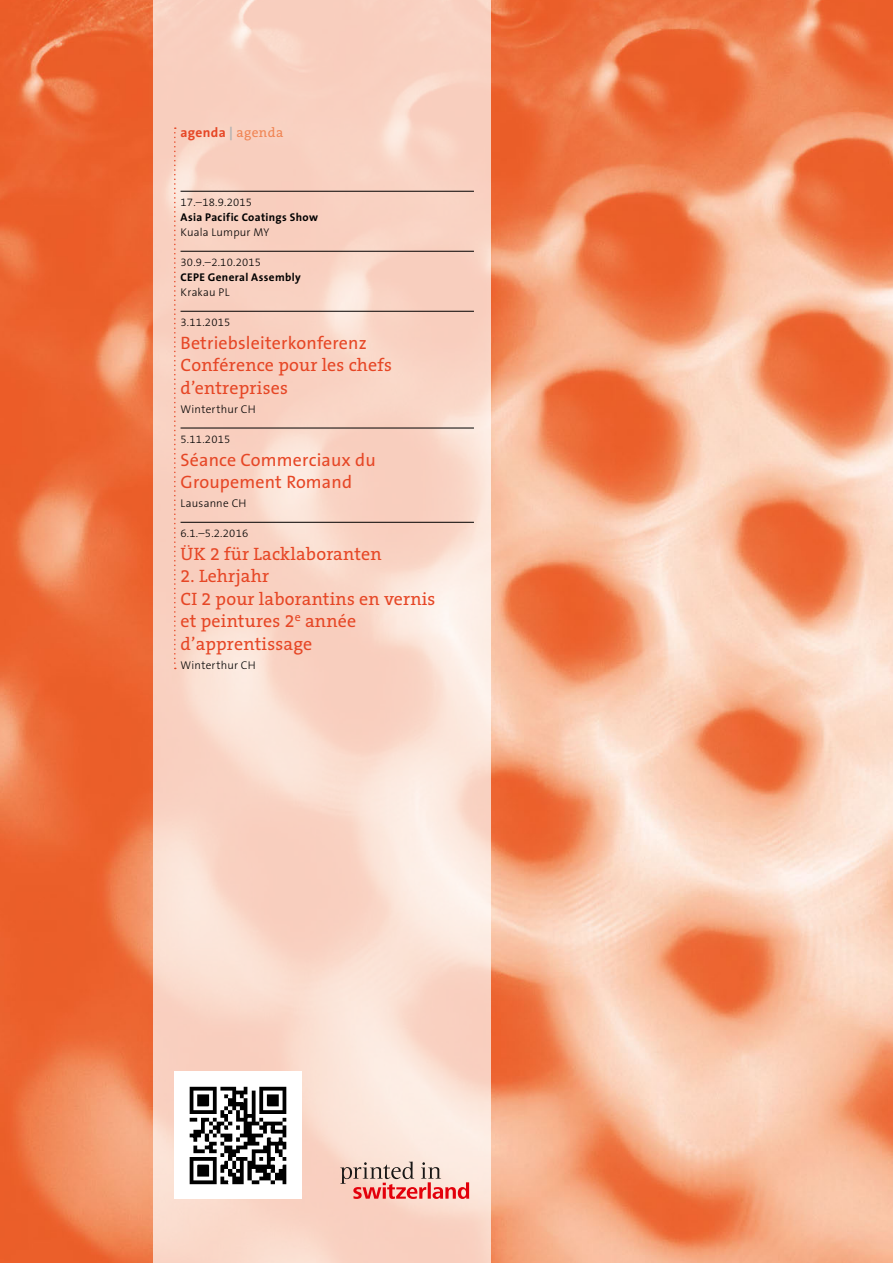
<style>
.page{position:relative;width:893px;height:1263px;background:#fff}
.page>*{position:absolute;margin:0;border:0;box-sizing:border-box;transform-origin:0 0}
.t1{font:18px/22.5px "The Serif B5 Plain";letter-spacing:.01em;color:#e64625}
.t2{font:18px/22.5px "The Sans B5 Plain";letter-spacing:.01em;color:#e64625}
.t3{font:700 13.5px "The Sans B7";letter-spacing:.02em;color:#e64625}
.t4{font:300 11.25px "The Sans B3";letter-spacing:.02em;color:#000}
.t5{font:700 11.25px "The Sans PHB";letter-spacing:.03em;color:#000}
.s1{color:#b1b2b3}
.s2{font-family:"The Serif B5 Plain";font-weight:400;color:#f08453}
</style>
<div class="page">
<img style="left:0;top:0;width:893px;height:1263px">
<svg style="left:154px;top:0;width:337px;height:1263px;fill:#f9d2c3"></svg>
<hr style="left:181px;top:191px;width:293px;height:1px;background:#000">
<hr style="left:181px;top:251px;width:293px;height:1px;background:#000">
<hr style="left:181px;top:311px;width:293px;height:1px;background:#000">
<hr style="left:181px;top:428px;width:293px;height:1px;background:#000">
<hr style="left:181px;top:522px;width:293px;height:1px;background:#000">
<svg style="left:174px;top:127px;width:2px;height:542px"></svg>
<img style="left:174px;top:1071px;width:128px;height:128px">
<svg style="left:340px;top:1161px;width:129px;height:38px"></svg>
<p class="t3" style="left:181px;top:126px;width:104px">agenda <span class="s1">|</span> <span class="s2">agenda</span></p>
<p class="t4" style="left:181px;top:197px;width:73px">17.–18.9.2015</p>
<p class="t5" style="left:181px;top:208px;width:139px">Asia Pacific Coatings Show</p>
<p class="t4" style="left:181px;top:227px;width:90px">Kuala Lumpur MY</p>
<p class="t4" style="left:181px;top:257px;width:82px">30.9.–2.10.2015</p>
<p class="t5" style="left:181px;top:268px;width:122px">CEPE General Assembly</p>
<p class="t4" style="left:181px;top:287px;width:50px">Krakau PL</p>
<p class="t4" style="left:181px;top:317px;width:51px">3.11.2015</p>
<p class="t2" style="left:181px;top:332px;width:188px">Betriebsleiterkonferenz</p>
<p class="t1" style="left:181px;top:355px;width:213px">Conférence pour les chefs d’entreprises</p>
<p class="t4" style="left:181px;top:403px;width:77px">Winterthur CH</p>
<p class="t4" style="left:181px;top:433px;width:51px">5.11.2015</p>
<p class="t2" style="left:181px;top:449px;width:197px">Séance Commerciaux du<br>Groupement Romand</p>
<p class="t4" style="left:181px;top:498px;width:67px">Lausanne CH</p>
<p class="t4" style="left:181px;top:528px;width:69px">6.1.–5.2.2016</p>
<p class="t1" style="left:181px;top:543px;width:203px">ÜK 2 für Lacklaboranten</p>
<p class="t1" style="left:181px;top:566px;width:256px">2. Lehrjahr<br>CI 2 pour laborantins en vernis et peintures 2<sup>e</sup> année d’apprentissage</p>
<p class="t4" style="left:181px;top:659px;width:77px">Winterthur CH</p>
</div>
